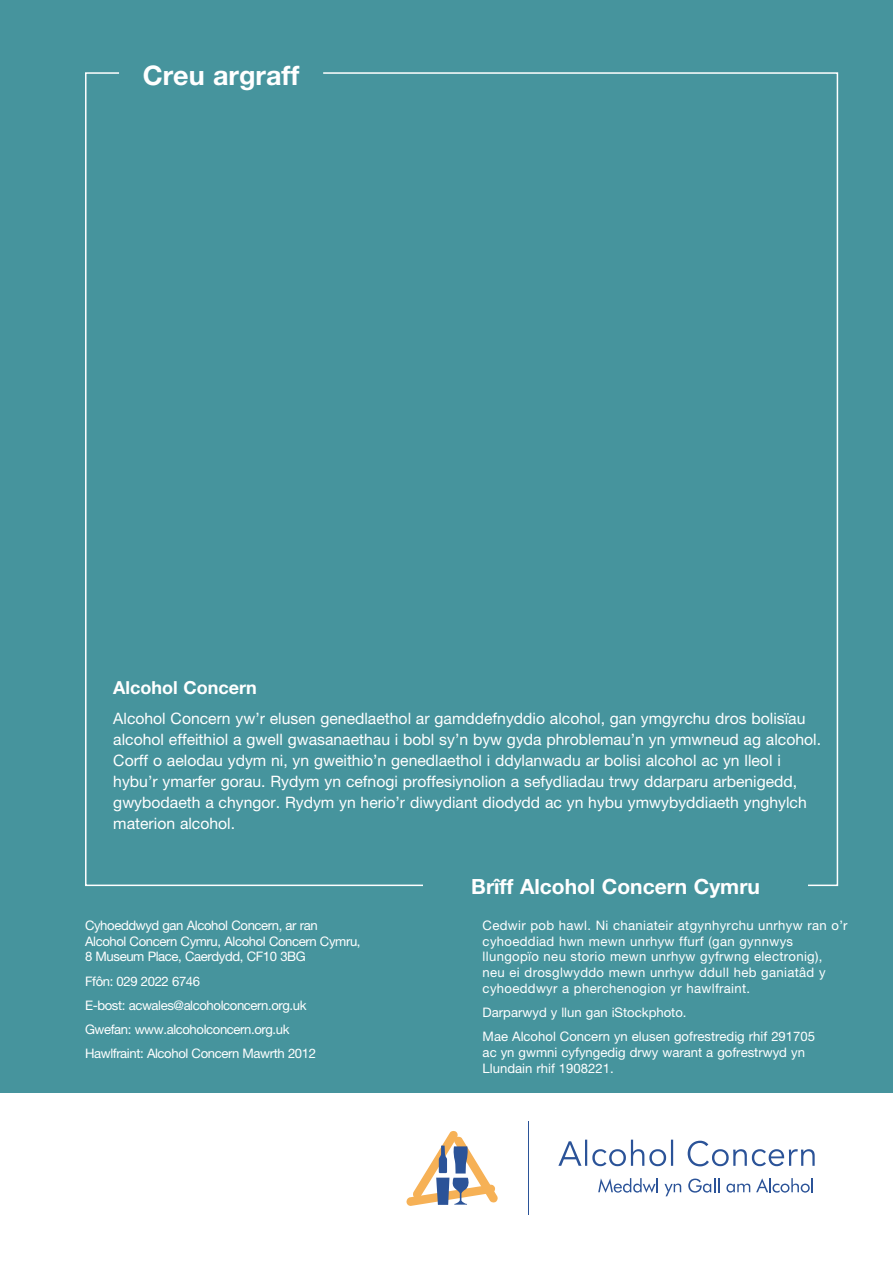
<style>
.page{position:relative;width:893px;height:1263px;background:#fff}
.page>*{position:absolute;margin:0;border:0;box-sizing:border-box;transform-origin:0 0}
.t1{font:700 27px "Helvetica Neue";color:#fff}
.t2{font:700 21px "Helvetica Neue";color:#fff}
.t3{font:700 18px "Helvetica Neue";color:#fff}
.t4{font:15.75px/21px "Helvetica Neue";color:#fff}
.t5{font:13.2px/24.3px "Helvetica Neue";letter-spacing:-.03em;color:#fff}
.t6{font:13.2px/15.8px "Helvetica Neue";letter-spacing:.025em;color:#fff}
.t7{font:13.2px/24.3px "Helvetica Neue";color:#fff}
</style>
<div class="page">
<div style="left:0;top:0;width:893px;height:1093px;background:#46949d"></div>
<svg style="left:406px;top:1131px;width:92px;height:75px"></svg>
<hr style="left:528px;top:1122px;width:1px;height:93px;background:#2b5398">
<svg style="left:558px;top:1140px;width:257px;height:26px"></svg>
<svg style="left:598px;top:1178px;width:60px;height:15px"></svg>
<svg style="left:664px;top:1183px;width:17px;height:13px"></svg>
<svg style="left:688px;top:1178px;width:31px;height:14px"></svg>
<svg style="left:726px;top:1183px;width:24px;height:9px"></svg>
<svg style="left:756px;top:1178px;width:57px;height:14px"></svg>
<h1 class="t1" style="left:143px;top:59px;width:158px">Creu argraff</h1>
<p class="t3" style="left:113px;top:677px;width:145px">Alcohol Concern</p>
<p class="t4" style="left:113px;top:708px;width:709px">Alcohol Concern yw’r elusen genedlaethol ar gamddefnyddio alcohol, gan ymgyrchu dros bolisïau alcohol effeithiol a gwell gwasanaethau i bobl sy’n byw gyda phroblemau’n yn ymwneud ag alcohol.<br>Corff o aelodau ydym ni, yn gweithio’n genedlaethol i ddylanwadu ar bolisi alcohol ac yn lleol i hybu’r ymarfer gorau. Rydym yn cefnogi proffesiynolion a sefydliadau trwy ddarparu arbenigedd, gwybodaeth a chyngor. Rydym yn herio’r diwydiant diodydd ac yn hybu ymwybyddiaeth ynghylch materion alcohol.</p>
<p class="t5" style="left:85px;top:917px;width:277px;line-height:15.8px">Cyhoeddwyd gan Alcohol Concern, ar ran<br>Alcohol Concern Cymru, Alcohol Concern Cymru,<br>8 Museum Place, Caerdydd, CF10 3BG</p>
<p class="t5" style="left:85px;top:968px;width:233px">Ffôn: 029 2022 6746<br>E-bost: acwales@alcoholconcern.org.uk Gwefan: www.alcoholconcern.org.uk Hawlfraint: Alcohol Concern Mawrth 2012</p>
<h2 class="t2" style="left:471px;top:873px;width:290px">Brîff Alcohol Concern Cymru</h2>
<p class="t6" style="left:483px;top:917px;width:367px">Cedwir pob hawl. Ni chaniateir atgynhyrchu unrhyw ran o’r cyhoeddiad hwn mewn unrhyw ffurf (gan gynnwys llungopïo neu storio mewn unrhyw gyfrwng electronig), neu ei drosglwyddo mewn unrhyw ddull heb ganiatâd y cyhoeddwyr a pherchenogion yr hawlfraint.</p>
<p class="t7" style="left:483px;top:1000px;width:334px">Darparwyd y llun gan iStockphoto.<br>Mae Alcohol Concern yn elusen gofrestredig rhif 291705</p>
<p class="t7" style="left:483px;top:1044px;width:324px;line-height:15.8px">ac yn gwmni cyfyngedig drwy warant a gofrestrwyd yn<br>Llundain rhif 1908221.</p>
</div>
